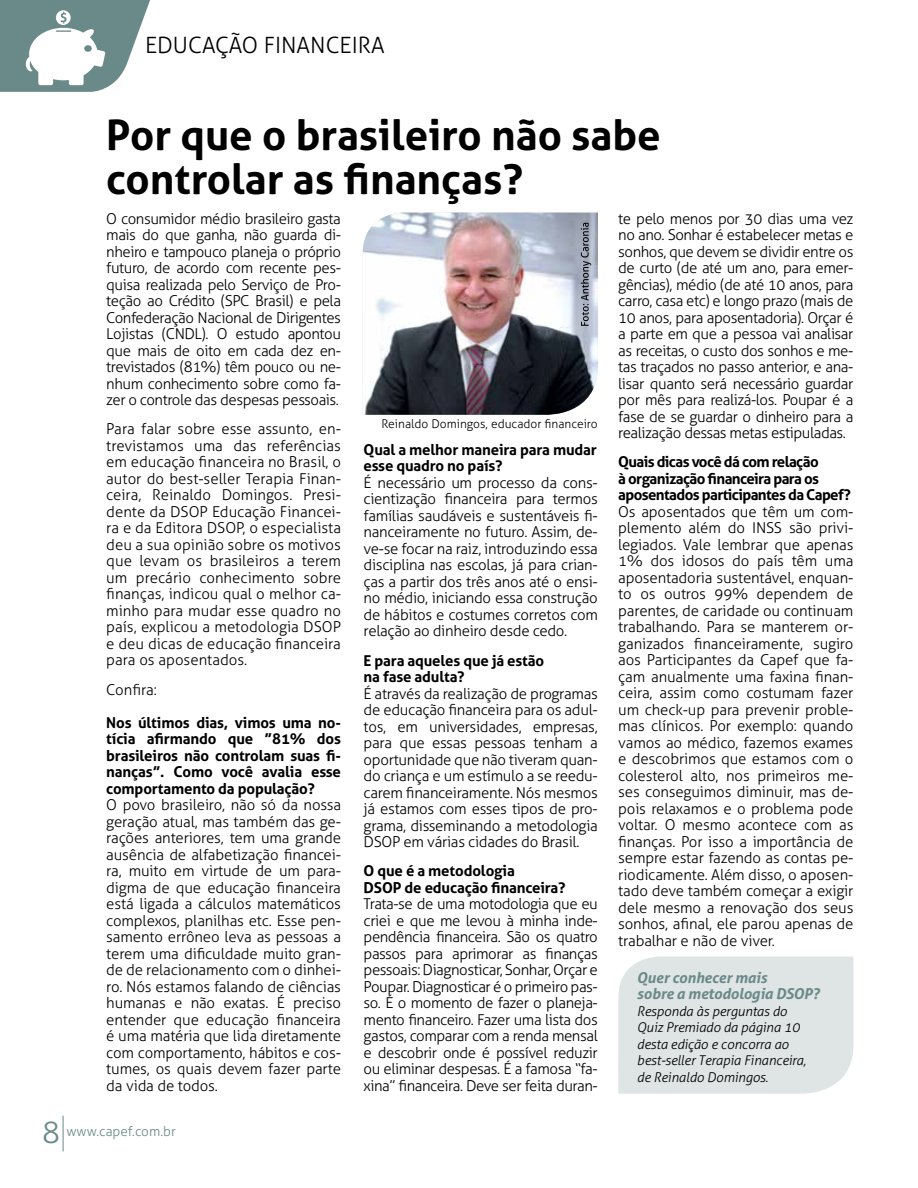
<style>
.page{position:relative;width:918px;height:1188px;background:#fff}
.page>*{position:absolute;margin:0;border:0;box-sizing:border-box;transform-origin:0 0}
.t1{font:700 42px/43.5px "Aller";color:#000}
.t2{font:300 30px "Aller";color:#6a8a89}
.t3{font:300 22.5px "Aller";color:#000}
.t4{font:300 15px/16.5px "Aller";letter-spacing:-.02em;color:#000;text-align:justify}
.t5{font:700 15px/16.5px "Aller";letter-spacing:-.01em;color:#000}
.t6{font:700 15px/16.5px "Aller";letter-spacing:-.04em;color:#000}
.t7{font:italic 700 15px/16.5px "Aller";letter-spacing:-.01em;color:#6a8a89}
.t8{font:italic 300 13.5px/16.5px "Aller";letter-spacing:-.01em;color:#000}
.t9{font:300 13.5px "Aller";color:#6a8a89}
.t10{font:300 12px "Aller";color:#000}
</style>
<div class="page">
<hr style="left:63px;top:1116px;width:1px;height:35px;background:#6a8a89">
<svg style="left:0;top:0;width:150px;height:92px"></svg>
<img style="left:362px;top:213px;width:236px;height:202px">
<div style="left:618px;top:956px;width:235px;height:138px;background:#dfe4e4"></div>
<svg style="left:581px;top:223px;width:10px;height:103px"></svg>
<h3 class="t3" style="left:145px;top:32px;width:241px">EDUCAÇÃO FINANCEIRA</h3>
<h1 class="t1" style="left:106px;top:114px;width:556px">Por que o brasileiro não sabe controlar as finanças?</h1>
<p class="t4" style="left:106px;top:210px;width:236px">O consumidor médio brasileiro gasta mais do que ganha, não guarda di&shy;nheiro e tampouco planeja o próprio futuro, de acordo com recente pes&shy;quisa realizada pelo Serviço de Pro&shy;teção ao Crédito (SPC Brasil) e pela Confederação Nacional de Dirigentes Lojistas (CNDL). O estudo apontou que mais de oito em cada dez en&shy;trevistados (81%) têm pouco ou ne&shy;nhum conhecimento sobre como fa&shy;zer o controle das despesas pessoais.</p>
<p class="t4" style="left:106px;top:421px;width:236px">Para falar sobre esse assunto, en&shy;trevistamos uma das referências em educação financeira no Brasil, o autor do best-seller Terapia Finan&shy;ceira, Reinaldo Domingos. Presi&shy;dente da DSOP Educação Financei&shy;ra e da Editora DSOP, o especialista deu a sua opinião sobre os motivos que levam os brasileiros a terem um precário conhecimento sobre finanças, indicou qual o melhor ca&shy;minho para mudar esse quadro no país, explicou a metodologia DSOP e deu dicas de educação financeira para os aposentados.</p>
<p class="t4" style="left:106px;top:681px;width:52px">Confira:</p>
<p class="t5" style="left:106px;top:714px;width:236px;text-align:justify">Nos últimos dias, vimos uma no&shy;tícia afirmando que ”81% dos brasileiros não controlam suas fi&shy;nanças”. Como você avalia esse comportamento da população?</p>
<p class="t4" style="left:106px;top:797px;width:236px">O povo brasileiro, não só da nossa geração atual, mas também das ge&shy;rações anteriores, tem uma grande ausência de alfabetização financei&shy;ra, muito em virtude de um para&shy;digma de que educação financeira está ligada a cálculos matemáticos complexos, planilhas etc. Esse pen&shy;samento errôneo leva as pessoas a terem uma dificuldade muito gran&shy;de de relacionamento com o dinhei&shy;ro. Nós estamos falando de ciências humanas e não exatas. É preciso entender que educação financeira é uma matéria que lida diretamente com comportamento, hábitos e cos&shy;tumes, os quais devem fazer parte da vida de todos.</p>
<p class="t4" style="left:618px;top:210px;width:237px">te pelo menos por 30 dias uma vez no ano. Sonhar é estabelecer metas e sonhos, que devem se dividir entre os de curto (de até um ano, para emer&shy;gências), médio (de até 10 anos, para carro, casa etc) e longo prazo (mais de 10 anos, para aposentadoria). Orçar é a parte em que a pessoa vai analisar as receitas, o custo dos sonhos e me&shy;tas traçados no passo anterior, e ana&shy;lisar quanto será necessário guardar por mês para realizá-los. Poupar é a fase de se guardar o dinheiro para a realização dessas metas estipuladas.</p>
<p class="t6" style="left:618px;top:454px;width:234px">Quais dicas você dá com relação<br>à organização financeira para os aposentados participantes da Capef?</p>
<p class="t4" style="left:618px;top:503px;width:237px">Os aposentados que têm um com&shy;plemento além do INSS são privi&shy;legiados. Vale lembrar que apenas 1% dos idosos do país têm uma aposentadoria sustentável, enquan&shy;to os outros 99% dependem de parentes, de caridade ou continuam trabalhando. Para se manterem or&shy;ganizados financeiramente, sugiro aos Participantes da Capef que fa&shy;çam anualmente uma faxina finan&shy;ceira, assim como costumam fazer um check-up para prevenir proble&shy;mas clínicos. Por exemplo: quando vamos ao médico, fazemos exames e descobrimos que estamos com o colesterol alto, nos primeiros me&shy;ses conseguimos diminuir, mas de&shy;pois relaxamos e o problema pode voltar. O mesmo acontece com as finanças. Por isso a importância de sempre estar fazendo as contas pe&shy;riodicamente. Além disso, o aposen&shy;tado deve também começar a exigir dele mesmo a renovação dos seus sonhos, afinal, ele parou apenas de trabalhar e não de viver.</p>
<p class="t10" style="left:382px;top:417px;width:218px">Reinaldo Domingos, educador financeiro</p>
<p class="t5" style="left:364px;top:441px;width:235px">Qual a melhor maneira para mudar esse quadro no país?</p>
<p class="t4" style="left:364px;top:474px;width:236px">É necessário um processo da cons&shy;cientização financeira para termos famílias saudáveis e sustentáveis fi&shy;nanceiramente no futuro. Assim, de&shy;ve-se focar na raiz, introduzindo essa disciplina nas escolas, já para crian&shy;ças a partir dos três anos até o ensi&shy;no médio, iniciando essa construção de hábitos e costumes corretos com relação ao dinheiro desde cedo.</p>
<p class="t5" style="left:364px;top:652px;width:182px">E para aqueles que já estão na fase adulta?</p>
<p class="t4" style="left:364px;top:685px;width:236px">É através da realização de programas de educação financeira para os adul&shy;tos, em universidades, empresas, para que essas pessoas tenham a oportunidade que não tiveram quan&shy;do criança e um estímulo a se reedu&shy;carem financeiramente. Nós mesmos já estamos com esses tipos de pro&shy;grama, disseminando a metodologia DSOP em várias cidades do Brasil.</p>
<p class="t5" style="left:364px;top:863px;width:203px">O que é a metodologia<br>DSOP de educação financeira?</p>
<p class="t4" style="left:364px;top:896px;width:236px">Trata-se de uma motodologia que eu criei e que me levou à minha inde&shy;pendência financeira. São os quatro passos para aprimorar as finanças pessoais: Diagnosticar, Sonhar, Orçar e Poupar. Diagnosticar é o primeiro pas&shy;so. É o momento de fazer o planeja&shy;mento financeiro. Fazer uma lista dos gastos, comparar com a renda mensal e descobrir onde é possível reduzir ou eliminar despesas. É a famosa “fa&shy;xina” financeira. Deve ser feita duran-</p>
<p class="t7" style="left:637px;top:969px;width:184px">Quer conhecer mais<br>sobre a metodologia DSOP?</p>
<p class="t8" style="left:637px;top:1003px;width:171px">Responda às perguntas do<br>Quiz Premiado da página 10 desta edição e concorra ao best-seller Terapia Financeira, de Reinaldo Domingos.</p>
<h2 class="t2" style="left:42px;top:1115px;width:19px">8</h2>
<p class="t9" style="left:66px;top:1123px;width:111px">www.capef.com.br</p>
</div>
